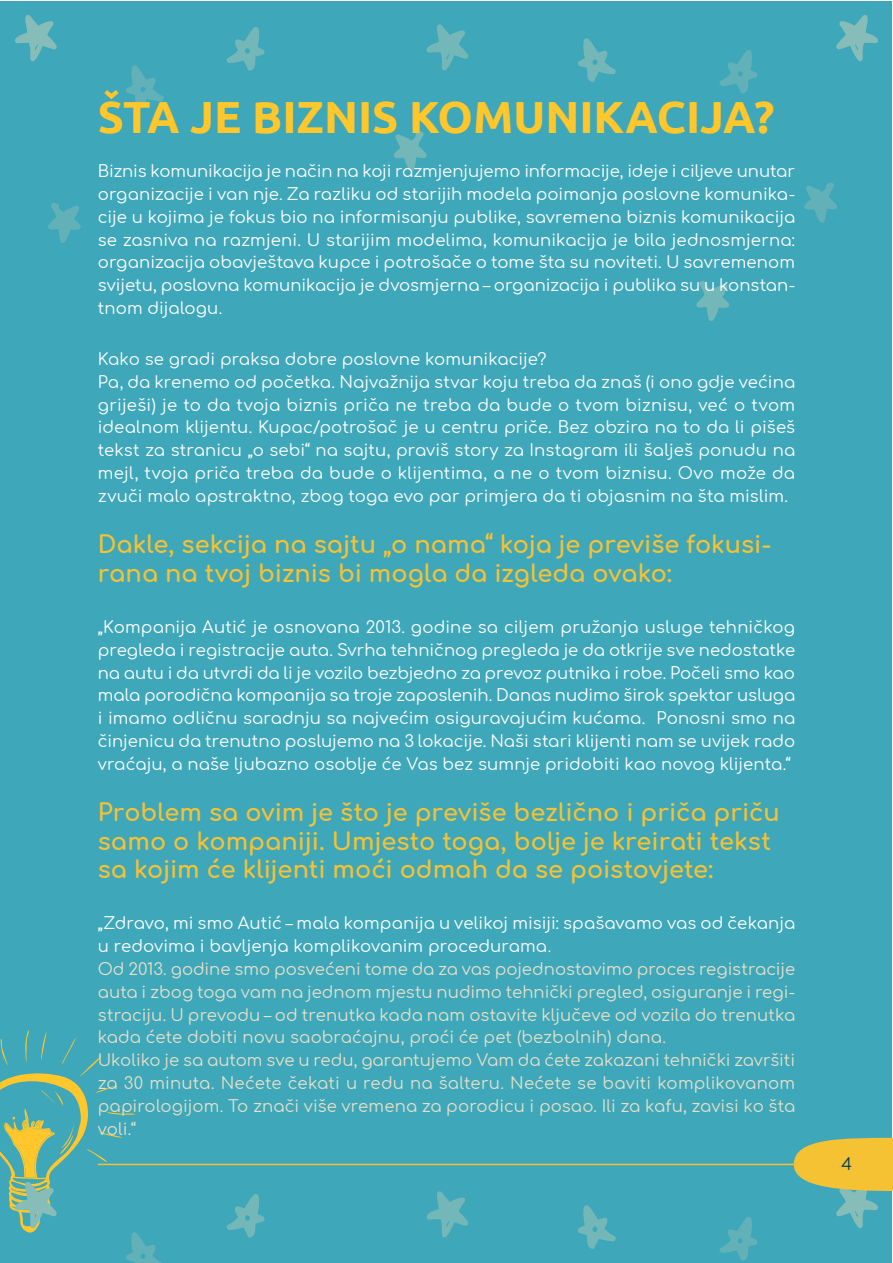
<style>
.page{position:relative;width:893px;height:1263px;background:#fff}
.page>*{position:absolute;margin:0;border:0;box-sizing:border-box;transform-origin:0 0}
.t1{font:700 45px "Ubuntu";color:#ffc72b}
.t2{font:700 24px/28.5px "Comfortaa";color:#f5c235}
.t3{font:16.5px/22.8px "Comfortaa";letter-spacing:.005em;color:#fff;text-align:justify}
.t4{font:16.5px/22.8px "Comfortaa";color:#e7e0c8}
.t5{font:16.5px "Comfortaa";color:#023f5a}
</style>
<div class="page">
<div style="left:1px;top:1px;width:891px;height:1261px;background:#3ea7ba"></div>
<svg style="left:15px;top:15px;width:42px;height:46px"></svg>
<svg style="left:48px;top:203px;width:33px;height:40px"></svg>
<svg style="left:126px;top:65px;width:38px;height:44px"></svg>
<svg style="left:426px;top:24px;width:42px;height:47px"></svg>
<svg style="left:696px;top:281px;width:33px;height:40px"></svg>
<svg style="left:578px;top:38px;width:38px;height:44px"></svg>
<svg style="left:836px;top:15px;width:42px;height:46px"></svg>
<svg style="left:804px;top:182px;width:33px;height:41px"></svg>
<svg style="left:719px;top:50px;width:39px;height:44px"></svg>
<svg style="left:394px;top:131px;width:33px;height:41px"></svg>
<svg style="left:226px;top:27px;width:39px;height:44px"></svg>
<svg style="left:0;top:1030px;width:165px;height:233px"></svg>
<svg style="left:426px;top:1191px;width:42px;height:47px"></svg>
<svg style="left:578px;top:1205px;width:38px;height:44px"></svg>
<svg style="left:719px;top:1217px;width:39px;height:44px"></svg>
<svg style="left:226px;top:1194px;width:39px;height:44px"></svg>
<hr style="left:98px;top:1164px;width:699px;height:1px;background:#f4c233">
<svg style="left:794px;top:1138px;width:99px;height:90px"></svg>
<h1 class="t1" style="left:98px;top:89px;width:678px">ŠTA JE BIZNIS KOMUNIKACIJA?</h1>
<p class="t3" style="left:98px;top:158px;width:699px">Biznis komunikacija je način na koji razmjenjujemo informacije, ideje i ciljeve unutar organizacije i van nje. Za razliku od starijih modela poimanja poslovne komunika&shy;cije u kojima je fokus bio na informisanju publike, savremena biznis komunikacija se zasniva na razmjeni. U starijim modelima, komunikacija je bila jednosmjerna: organizacija obavještava kupce i potrošače o tome šta su noviteti. U savremenom svijetu, poslovna komunikacija je dvosmjerna – organizacija i publika su u konstan&shy;tnom dijalogu.</p>
<p class="t3" style="left:98px;top:346px;width:699px;text-align:left">Kako se gradi praksa dobre poslovne komunikacije?<br>Pa, da krenemo od početka. Najvažnija stvar koju treba da znaš (i ono gdje većina griješi) je to da tvoja biznis priča ne treba da bude o tvom biznisu, već o tvom idealnom klijentu. Kupac/potrošač je u centru priče. Bez obzira na to da li pišeš tekst za stranicu „o sebi“ na sajtu, praviš story za Instagram ili šalješ ponudu na mejl, tvoja priča treba da bude o klijentima, a ne o tvom biznisu. Ovo može da zvuči malo apstraktno, zbog toga evo par primjera da ti objasnim na šta mislim.</p>
<h2 class="t2" style="left:98px;top:527px;width:675px">Dakle, sekcija na sajtu „o nama“ koja je previše fokusi&shy;rana na tvoj biznis bi mogla da izgleda ovako:</h2>
<p class="t3" style="left:98px;top:613px;width:699px">„Kompanija Autić je osnovana 2013. godine sa ciljem pružanja usluge tehničkog pregleda i registracije auta. Svrha tehničnog pregleda je da otkrije sve nedostatke na autu i da utvrdi da li je vozilo bezbjedno za prevoz putnika i robe. Počeli smo kao mala porodična kompanija sa troje zaposlenih. Danas nudimo širok spektar usluga i imamo odličnu saradnju sa najvećim osiguravajućim kućama. Ponosni smo na činjenicu da trenutno poslujemo na 3 lokacije. Naši stari klijenti nam se uvijek rado vraćaju, a naše ljubazno osoblje će Vas bez sumnje pridobiti kao novog klijenta.“</p>
<h2 class="t2" style="left:98px;top:795px;width:683px">Problem sa ovim je što je previše bezlično i priča priču samo o kompaniji. Umjesto toga, bolje je kreirati tekst sa kojim će klijenti moći odmah da se poistovjete:</h2>
<p class="t3" style="left:98px;top:910px;width:699px">„Zdravo, mi smo Autić – mala kompanija u velikoj misiji: spašavamo vas od čekanja u redovima i bavljenja komplikovanim procedurama.</p>
<p class="t4" style="left:98px;top:955px;width:699px">Od 2013. godine smo posvećeni tome da za vas pojednostavimo proces registracije auta i zbog toga vam na jednom mjestu nudimo tehnički pregled, osiguranje i regi&shy;straciju. U prevodu – od trenutka kada nam ostavite ključeve od vozila do trenutka kada ćete dobiti novu saobraćajnu, proći će pet (bezbolnih) dana.<br>Ukoliko je sa autom sve u redu, garantujemo Vam da ćete zakazani tehnički završiti za 30 minuta. Nećete čekati u redu na šalteru. Nećete se baviti komplikovanom papirologijom. To znači više vremena za porodicu i posao. Ili za kafu, zavisi ko šta voli.“</p>
<p class="t5" style="left:841px;top:1149px;width:12px">4</p>
</div>
